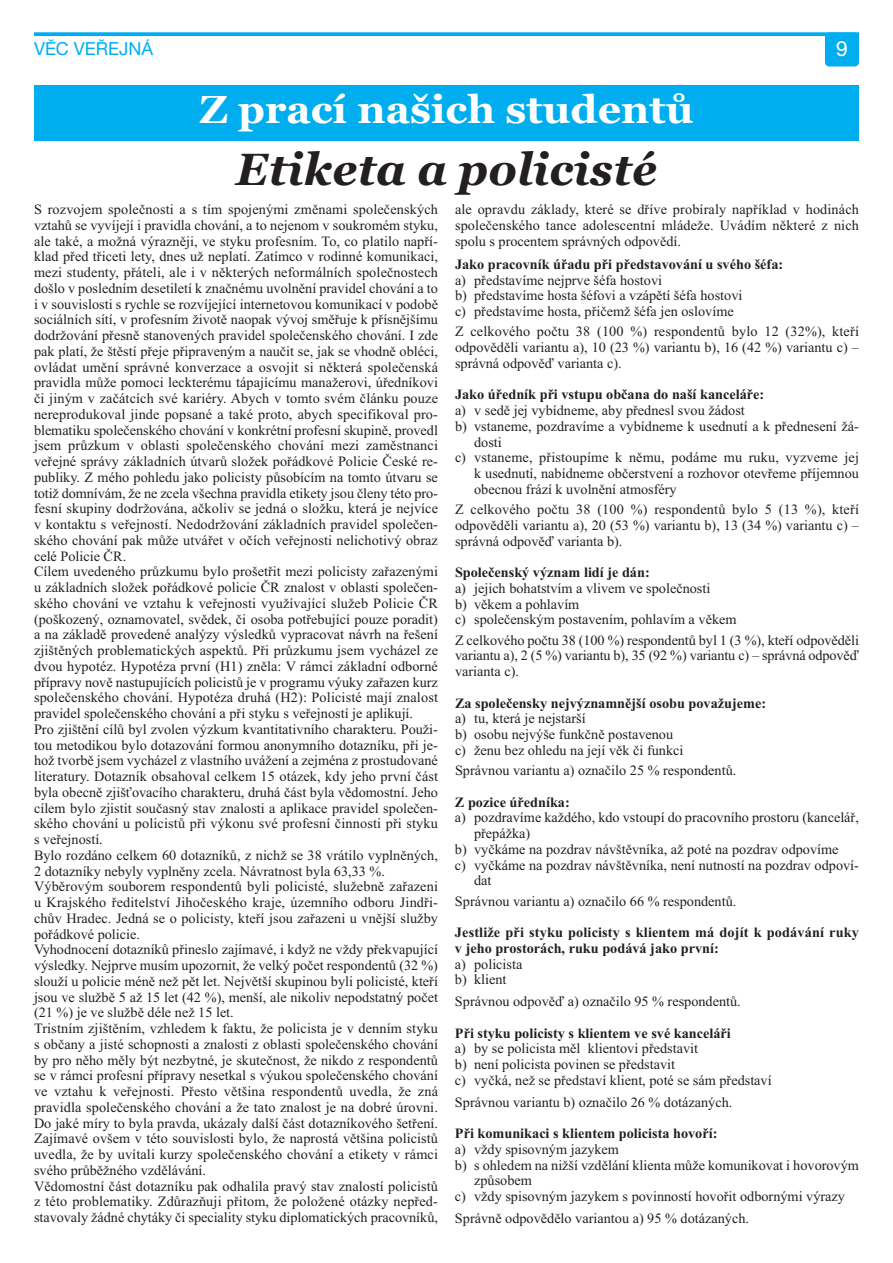
<style>
.page{position:relative;width:893px;height:1263px;background:#fff}
.page>*{position:absolute;margin:0;border:0;box-sizing:border-box;transform-origin:0 0}
.t1{font:italic 700 45px "Georgia";color:#231f20}
.t2{font:700 39px "Georgia";color:#fff;scale:1.05 1}
.t3{font:21px "Helvetica Neue CE";color:#fff}
.t4{font:18px "Helvetica Neue CE";color:#00aeef}
.t5{font:14.25px/15.8px "Times New Roman";color:#231f20}
.t6{font:700 14.25px/15.8px "Times New Roman";color:#231f20}
</style>
<div class="page">
<svg style="left:34px;top:32px;width:825px;height:4px;background:#12b3f0"></svg>
<div style="left:825px;top:32px;width:34px;height:34px;background:#00aeef;border-radius:4px"></div>
<div style="left:34px;top:85px;width:825px;height:55px;background:#00aeef"></div>
<p class="t4" style="left:34px;top:43px;width:121px">VĚC VEŘEJNÁ</p>
<h3 class="t3" style="left:836px;top:41px;width:13px">9</h3>
<h2 class="t2" style="left:200px;top:87px;width:472px">Z prací našich studentů</h2>
<h1 class="t1" style="left:236px;top:143px;width:423px">Etiketa a policisté</h1>
<p class="t5" style="left:34px;top:201px;width:405px">S rozvojem společnosti a s tím spojenými změnami společenských vztahů se vyvíjejí i pravidla chování, a to nejenom v soukromém styku, ale také, a možná výrazněji, ve styku profesním. To, co platilo napří&shy;klad před třiceti lety, dnes už neplatí. Zatímco v rodinné komunikaci, mezi studenty, přáteli, ale i v některých neformálních společnostech došlo v posledním desetiletí k značnému uvolnění pravidel chování a to i v souvislosti s rychle se rozvíjející internetovou komunikací v podobě sociálních sítí, v profesním životě naopak vývoj směřuje k přísnějšímu dodržování přesně stanovených pravidel společenského chování. I zde pak platí, že štěstí přeje připraveným a naučit se, jak se vhodně obléci, ovládat umění správné konverzace a osvojit si některá společenská pravidla může pomoci leckterému tápajícímu manažerovi, úředníkovi či jiným v začátcích své kariéry. Abych v tomto svém článku pouze nereprodukoval jinde popsané a také proto, abych specifikoval pro&shy;blematiku společenského chování v konkrétní profesní skupině, provedl jsem průzkum v oblasti společenského chování mezi zaměstnanci veřejné správy základních útvarů složek pořádkové Policie České re&shy;publiky. Z mého pohledu jako policisty působícím na tomto útvaru se totiž domnívám, že ne zcela všechna pravidla etikety jsou členy této pro&shy;fesní skupiny dodržována, ačkoliv se jedná o složku, která je nejvíce v kontaktu s veřejností. Nedodržování základních pravidel společen&shy;ského chování pak může utvářet v očích veřejnosti nelichotivý obraz celé Policie ČR.<br>Cílem uvedeného průzkumu bylo prošetřit mezi policisty zařazenými u základních složek pořádkové policie ČR znalost v oblasti společen&shy;ského chování ve vztahu k veřejnosti využívající služeb Policie ČR (poškozený, oznamovatel, svědek, či osoba potřebující pouze poradit) a na základě provedené analýzy výsledků vypracovat návrh na řešení zjištěných problematických aspektů. Při průzkumu jsem vycházel ze dvou hypotéz. Hypotéza první (H1) zněla: V rámci základní odborné přípravy nově nastupujících policistů je v programu výuky zařazen kurz společenského chování. Hypotéza druhá (H2): Policisté mají znalost pravidel společenského chování a při styku s veřejností je aplikují.<br>Pro zjištění cílů byl zvolen výzkum kvantitativního charakteru. Použi&shy;tou metodikou bylo dotazování formou anonymního dotazníku, při je&shy;hož tvorbě jsem vycházel z vlastního uvážení a zejména z prostudované literatury. Dotazník obsahoval celkem 15 otázek, kdy jeho první část byla obecně zjišťovacího charakteru, druhá část byla vědomostní. Jeho cílem bylo zjistit současný stav znalosti a aplikace pravidel společen&shy;ského chování u policistů při výkonu své profesní činnosti při styku s veřejností.<br>Bylo rozdáno celkem 60 dotazníků, z nichž se 38 vrátilo vyplněných, 2 dotazníky nebyly vyplněny zcela. Návratnost byla 63,33 %.<br>Výběrovým souborem respondentů byli policisté, služebně zařazeni u Krajského ředitelství Jihočeského kraje, územního odboru Jindři&shy;chův Hradec. Jedná se o policisty, kteří jsou zařazeni u vnější služby pořádkové policie.<br>Vyhodnocení dotazníků přineslo zajímavé, i když ne vždy překvapující výsledky. Nejprve musím upozornit, že velký počet respondentů (32 %) slouží u policie méně než pět let. Největší skupinou byli policisté, kteří jsou ve službě 5 až 15 let (42 %), menší, ale nikoliv nepodstatný počet (21 %) je ve službě déle než 15 let.<br>Tristním zjištěním, vzhledem k faktu, že policista je v denním styku s občany a jisté schopnosti a znalosti z oblasti společenského chování by pro něho měly být nezbytné, je skutečnost, že nikdo z respondentů se v rámci profesní přípravy nesetkal s výukou společenského chování ve vztahu k veřejnosti. Přesto většina respondentů uvedla, že zná pravidla společenského chování a že tato znalost je na dobré úrovni.<br>Do jaké míry to byla pravda, ukázaly další část dotazníkového šetření.<br>Zajímavé ovšem v této souvislosti bylo, že naprostá většina policistů uvedla, že by uvítali kurzy společenského chování a etikety v rámci svého průběžného vzdělávání.<br>Vědomostní část dotazníku pak odhalila pravý stav znalostí policistů z této problematiky. Zdůrazňuji přitom, že položené otázky nepřed&shy;stavovaly žádné chytáky či speciality styku diplomatických pracovníků,</p>
<p class="t5" style="left:455px;top:201px;width:405px;text-align:justify">ale opravdu základy, které se dříve probíraly například v hodinách společenského tance adolescentní mládeže. Uvádím některé z nich spolu s procentem správných odpovědí.</p>
<p class="t6" style="left:455px;top:256px;width:330px">Jako pracovník úřadu při představování u svého šéfa:</p>
<p class="t5" style="left:455px;top:272px;width:289px">a) představíme nejprve šéfa hostovi<br>b) představíme hosta šéfovi a vzápětí šéfa hostovi c) představíme hosta, přičemž šéfa jen oslovíme</p>
<p class="t5" style="left:455px;top:323px;width:405px;text-align:justify">Z celkového počtu 38 (100 %) respondentů bylo 12 (32%), kteří odpověděli variantu a), 10 (23 %) variantu b), 16 (42 %) variantu c) – správná odpověď varianta c).</p>
<p class="t6" style="left:455px;top:386px;width:311px">Jako úředník při vstupu občana do naší kanceláře:</p>
<p class="t5" style="left:455px;top:402px;width:291px">a) v sedě jej vybídneme, aby přednesl svou žádost</p>
<p class="t5" style="left:455px;top:418px;width:405px">b) vstaneme, pozdravíme a vybídneme k usednutí a k přednesení žá-</p>
<p class="t5" style="left:474px;top:434px;width:29px">dosti</p>
<p class="t5" style="left:455px;top:449px;width:405px">c) vstaneme, přistoupíme k němu, podáme mu ruku, vyzveme jej</p>
<p class="t5" style="left:474px;top:465px;width:386px">k usednutí, nabídneme občerstvení a rozhovor otevřeme příjemnou</p>
<p class="t5" style="left:474px;top:481px;width:204px">obecnou frází k uvolnění atmosféry</p>
<p class="t5" style="left:455px;top:501px;width:405px;text-align:justify">Z celkového počtu 38 (100 %) respondentů bylo 5 (13 %), kteří odpověděli variantu a), 20 (53 %) variantu b), 13 (34 %) variantu c) – správná odpověď varianta b).</p>
<p class="t6" style="left:455px;top:564px;width:196px">Společenský význam lidí je dán:</p>
<p class="t5" style="left:455px;top:580px;width:283px">a) jejich bohatstvím a vlivem ve společnosti<br>b) věkem a pohlavím<br>c) společenským postavením, pohlavím a věkem</p>
<p class="t5" style="left:455px;top:632px;width:405px;text-align:justify">Z celkového počtu 38 (100 %) respondentů byl 1 (3 %), kteří odpověděli variantu a), 2 (5 %) variantu b), 35 (92 %) variantu c) – správná odpověď varianta c).</p>
<p class="t6" style="left:455px;top:695px;width:313px">Za společensky nejvýznamnější osobu považujeme:</p>
<p class="t5" style="left:455px;top:710px;width:230px">a) tu, která je nejstarší<br>b) osobu nejvýše funkčně postavenou c) ženu bez ohledu na její věk či funkci</p>
<p class="t5" style="left:455px;top:762px;width:283px">Správnou variantu a) označilo 25 % respondentů.</p>
<p class="t6" style="left:455px;top:794px;width:116px">Z pozice úředníka:</p>
<p class="t5" style="left:455px;top:809px;width:405px">a) pozdravíme každého, kdo vstoupí do pracovního prostoru (kancelář,</p>
<p class="t5" style="left:474px;top:825px;width:58px">přepážka)</p>
<p class="t5" style="left:455px;top:841px;width:385px">b) vyčkáme na pozdrav návštěvníka, až poté na pozdrav odpovíme</p>
<p class="t5" style="left:455px;top:857px;width:405px">c) vyčkáme na pozdrav návštěvníka, není nutností na pozdrav odpoví-</p>
<p class="t5" style="left:474px;top:872px;width:19px">dat</p>
<p class="t5" style="left:455px;top:893px;width:283px">Správnou variantu a) označilo 66 % respondentů.</p>
<p class="t6" style="left:455px;top:924px;width:405px">Jestliže při styku policisty s klientem má dojít k podávání ruky v jeho prostorách, ruku podává jako první:</p>
<p class="t5" style="left:455px;top:956px;width:69px">a) policista b) klient</p>
<p class="t5" style="left:455px;top:993px;width:287px">Správnou odpověď a) označilo 95 % respondentů.</p>
<p class="t6" style="left:455px;top:1025px;width:277px">Při styku policisty s klientem ve své kanceláři</p>
<p class="t5" style="left:455px;top:1040px;width:318px">a) by se policista měl klientovi představit<br>b) není policista povinen se představit<br>c) vyčká, než se představí klient, poté se sám představí</p>
<p class="t5" style="left:455px;top:1094px;width:279px">Správnou variantu b) označilo 26 % dotázaných.</p>
<p class="t6" style="left:455px;top:1125px;width:264px">Při komunikaci s klientem policista hovoří:</p>
<p class="t5" style="left:455px;top:1141px;width:165px">a) vždy spisovným jazykem</p>
<p class="t5" style="left:455px;top:1157px;width:405px">b) s ohledem na nižší vzdělání klienta může komunikovat i hovorovým</p>
<p class="t5" style="left:474px;top:1172px;width:59px">způsobem</p>
<p class="t5" style="left:455px;top:1188px;width:391px">c) vždy spisovným jazykem s povinností hovořit odbornými výrazy</p>
<p class="t5" style="left:455px;top:1210px;width:296px">Správně odpovědělo variantou a) 95 % dotázaných.</p>
</div>
